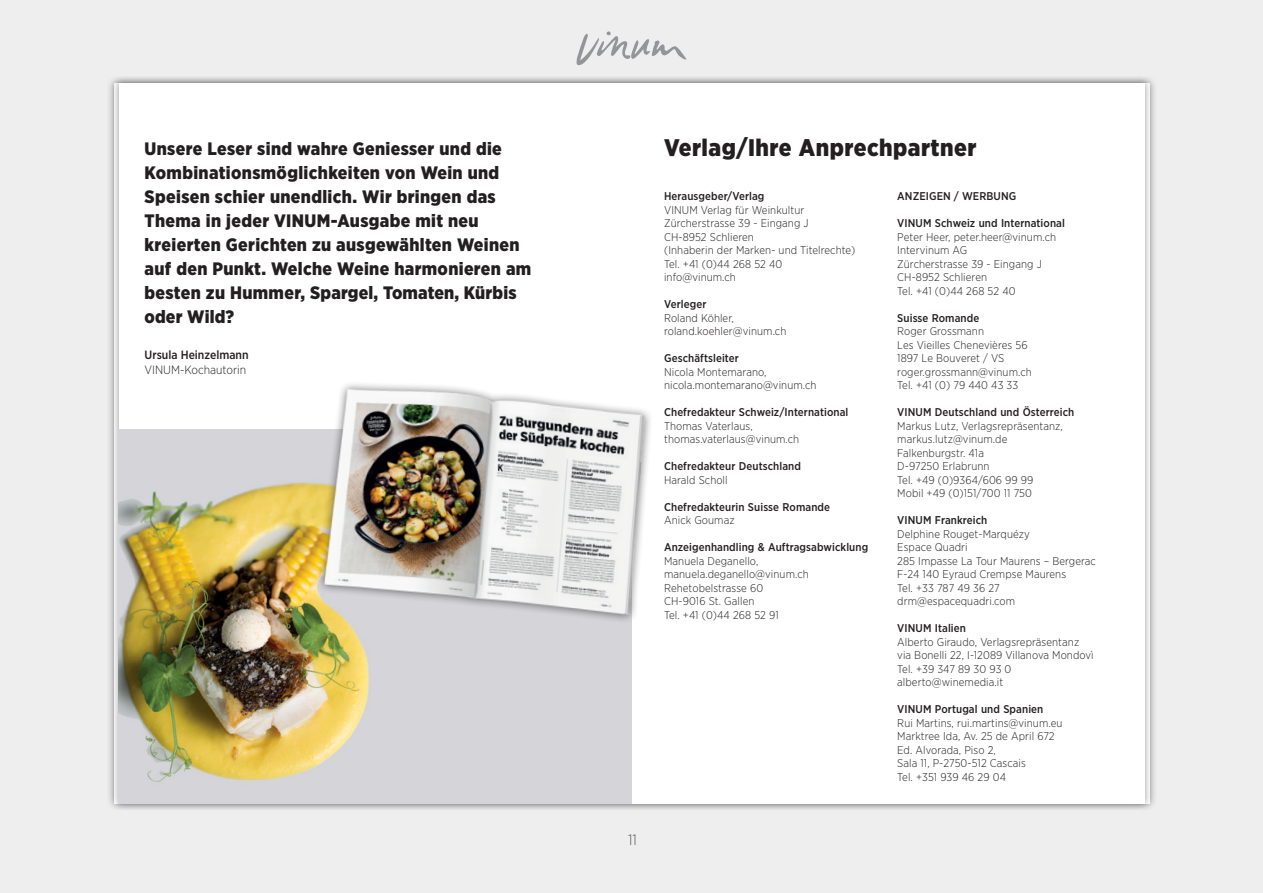
<style>
.page{position:relative;width:1263px;height:893px;background:#eeeeef}
.page>*{position:absolute;margin:0;border:0;box-sizing:border-box;transform-origin:0 0}
.t1{font:900 24px "Gotham Narrow";letter-spacing:.02em;color:#231f20}
.t2{font:900 18px/24px "Gotham Narrow";letter-spacing:.02em;color:#231f20}
.t3{font:300 15px "Gotham Narrow";color:#57585a}
.t4{font:500 12px "Gotham Narrow";color:#231f20}
.t5{font:300 12px "Gotham Narrow";color:#231f20}
.t6{font:300 11.25px/13.5px "Gotham Narrow";letter-spacing:.01em;color:#231f20}
.t7{font:500 11.25px "Gotham Narrow";letter-spacing:.01em;color:#231f20}
</style>
<div class="page">
<div style="left:111px;top:75px;width:1041px;height:736px;background:#231f20;opacity:.45"></div>
<div style="left:119px;top:83px;width:1025px;height:720px;background:#fff"></div>
<img style="left:119px;top:429px;width:512px;height:375px">
<div style="left:316px;top:381px;width:337px;height:242px;background:#231f20;opacity:.65"></div>
<img style="left:316px;top:382px;width:332px;height:235px">
<svg style="left:576px;top:31px;width:111px;height:34px"></svg>
<div style="left:126px;top:123px;width:424px;height:270px;background:#fff"></div>
<h2 class="t2" style="left:145px;top:136px;width:359px">Unsere Leser sind wahre Geniesser und die</h2>
<h1 class="t1" style="left:664px;top:132px;width:314px">Verlag/Ihre Anprechpartner</h1>
<p class="t2" style="left:145px;top:160px;width:388px">Kombinationsmöglichkeiten von Wein und Speisen schier unendlich. Wir bringen das Thema in jeder VINUM-Ausgabe mit neu kreierten Gerichten zu ausgewählten Weinen auf den Punkt. Welche Weine harmonieren am besten zu Hummer, Spargel, Tomaten, Kürbis oder Wild?</p>
<p class="t4" style="left:145px;top:347px;width:106px">Ursula Heinzelmann</p>
<p class="t5" style="left:145px;top:362px;width:103px">VINUM-Kochautorin</p>
<p class="t7" style="left:664px;top:189px;width:102px">Herausgeber/Verlag</p>
<p class="t6" style="left:664px;top:203px;width:193px">VINUM Verlag für Weinkultur<br>Zürcherstrasse 39 - Eingang J<br>CH-8952 Schlieren<br>(Inhaberin der Marken- und Titelrechte)<br>Tel. +41 (0)44 268 52 40 info@vinum.ch</p>
<p class="t7" style="left:664px;top:297px;width:44px">Verleger</p>
<p class="t6" style="left:664px;top:311px;width:124px">Roland Köhler, roland.koehler@vinum.ch</p>
<p class="t7" style="left:664px;top:351px;width:76px">Geschäftsleiter</p>
<p class="t6" style="left:664px;top:365px;width:154px">Nicola Montemarano, nicola.montemarano@vinum.ch</p>
<p class="t7" style="left:664px;top:405px;width:186px">Chefredakteur Schweiz/International</p>
<p class="t6" style="left:664px;top:419px;width:137px">Thomas Vaterlaus, thomas.vaterlaus@vinum.ch</p>
<p class="t7" style="left:664px;top:459px;width:138px">Chefredakteur Deutschland</p>
<p class="t6" style="left:664px;top:473px;width:65px">Harald Scholl</p>
<p class="t7" style="left:664px;top:500px;width:167px">Chefredakteurin Suisse Romande</p>
<p class="t6" style="left:664px;top:513px;width:72px">Anick Goumaz</p>
<p class="t7" style="left:664px;top:540px;width:206px">Anzeigenhandling &amp; Auftragsabwicklung</p>
<p class="t6" style="left:664px;top:554px;width:146px">Manuela Deganello, manuela.deganello@vinum.ch<br>Rehetobelstrasse 60<br>CH-9016 St. Gallen<br>Tel. +41 (0)44 268 52 91</p>
<p class="t7" style="left:897px;top:189px;width:121px">ANZEIGEN / WERBUNG</p>
<p class="t7" style="left:897px;top:216px;width:169px">VINUM Schweiz und International</p>
<p class="t6" style="left:897px;top:230px;width:160px">Peter Heer, peter.heer@vinum.ch<br>Intervinum AG<br>Zürcherstrasse 39 - Eingang J<br>CH-8952 Schlieren<br>Tel. +41 (0)44 268 52 40</p>
<p class="t7" style="left:897px;top:311px;width:84px">Suisse Romande</p>
<p class="t6" style="left:897px;top:324px;width:136px">Roger Grossmann<br>Les Vieilles Chenevières 56<br>1897 Le Bouveret / VS roger.grossmann@vinum.ch<br>Tel. +41 (0) 79 440 43 33</p>
<p class="t7" style="left:897px;top:405px;width:179px">VINUM Deutschland und Österreich</p>
<p class="t6" style="left:897px;top:419px;width:167px">Markus Lutz, Verlagsrepräsentanz, markus.lutz@vinum.de<br>Falkenburgstr. 41a<br>D-97250 Erlabrunn<br>Tel. +49 (0)9364/606 99 99<br>Mobil +49 (0)151/700 11 750</p>
<p class="t7" style="left:897px;top:513px;width:92px">VINUM Frankreich</p>
<p class="t6" style="left:897px;top:527px;width:200px">Delphine Rouget-Marquézy<br>Espace Quadri<br>285 Impasse La Tour Maurens – Bergerac<br>F-24 140 Eyraud Crempse Maurens<br>Tel. +33 787 49 36 27 drm@espacequadri.com</p>
<p class="t7" style="left:897px;top:621px;width:70px">VINUM Italien</p>
<p class="t6" style="left:897px;top:635px;width:198px">Alberto Giraudo, Verlagsrepräsentanz via Bonelli 22, I-12089 Villanova Mondovì<br>Tel. +39 347 89 30 93 0 alberto@winemedia.it</p>
<p class="t7" style="left:897px;top:702px;width:148px">VINUM Portugal und Spanien</p>
<p class="t6" style="left:897px;top:716px;width:167px">Rui Martins, rui.martins@vinum.eu<br>Marktree Ida, Av. 25 de April 672<br>Ed. Alvorada, Piso 2,<br>Sala 11, P-2750-512 Cascais<br>Tel. +351 939 46 29 04</p>
<h3 class="t3" style="left:628px;top:831px;width:10px">11</h3>
</div>
